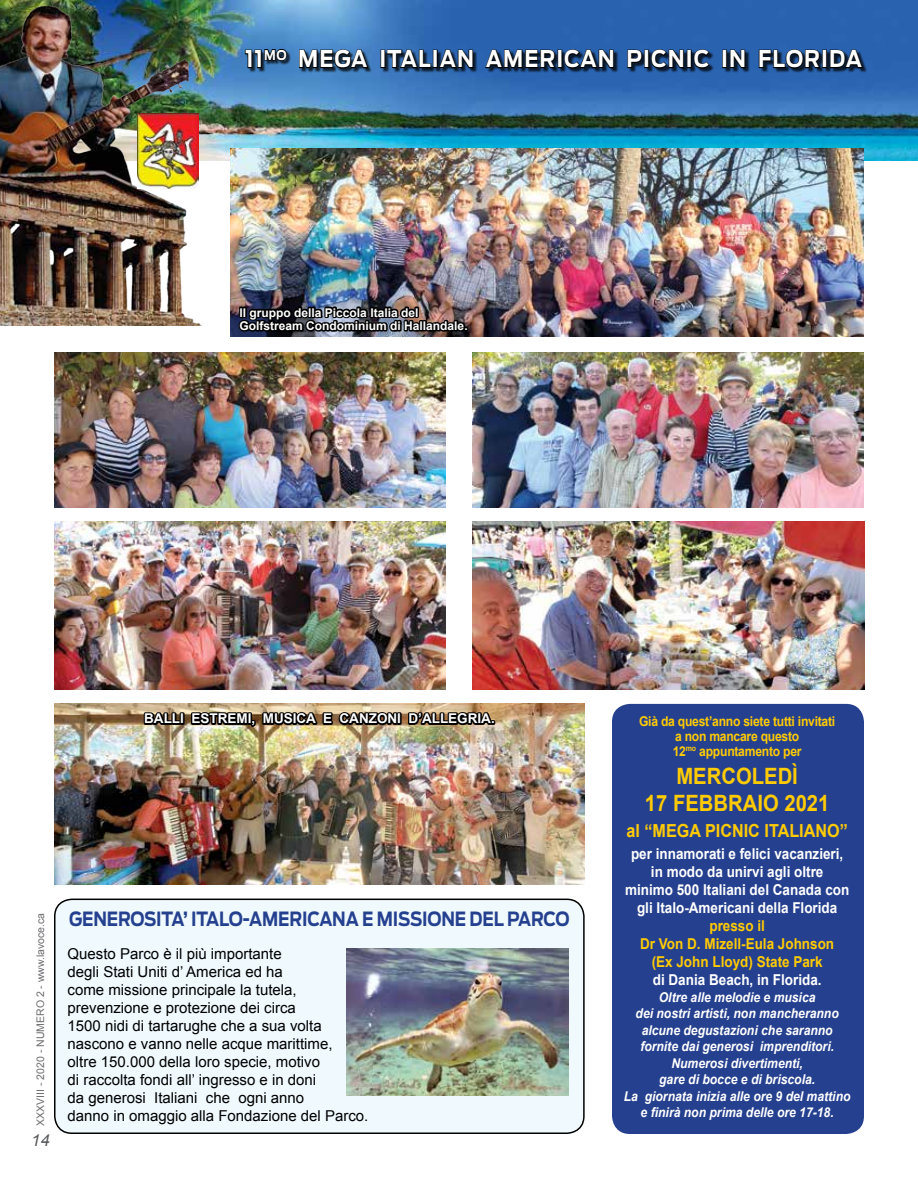
<style>
.page{position:relative;width:918px;height:1188px;background:#fff}
.page>*{position:absolute;margin:0;border:0;box-sizing:border-box;transform-origin:0 0}
.t1{font:700 22.95px "Antenna";letter-spacing:.05em;color:#fff;scale:.9 1}
.t2{font:700 22.5px/27px "Arial";color:#ffcb05;text-align:center;scale:.9 1}
.t3{font:700 19.5px "Antenna";letter-spacing:-.01em;color:#25408f;scale:.85 1}
.t4{font:700 18px "Arial";color:#ffcb05;scale:.9 1}
.t5{font:italic 16.5px "Arial";color:#58595b}
.t6{font:15px/18px "Arial";color:#000}
.t7{font:700 15px/18px "Arial";color:#fff;text-align:center;scale:.9 1}
.t8{font:700 15px/18px "Arial";color:#ffcb05;text-align:center;scale:.9 1}
.t9{font:italic 700 13.5px/16.5px "Arial";color:#fff;text-align:center;scale:.9 1}
.t10{font:700 13.5px/15px "Arial";letter-spacing:-.02em;color:#ffcb05;text-align:center;scale:.9 1}
.t11{font:700 13.5px "Arial";color:#fff}
.t12{font:700 12px/13.5px "Arial";color:#fff}
.t13{font:10.5px "Arial";color:#6d6e71}
</style>
<div class="page">
<img style="left:472px;top:522px;width:392px;height:168px">
<img style="left:54px;top:352px;width:392px;height:156px">
<img style="left:54px;top:522px;width:392px;height:168px">
<img style="left:0;top:0;width:918px;height:161px">
<img style="left:0;top:5px;width:201px;height:320px">
<svg style="left:861px;top:0;width:31px;height:1px"></svg>
<img style="left:138px;top:114px;width:60px;height:75px">
<div style="left:612px;top:704px;width:252px;height:430px;background:#25408f;border-radius:18px"></div>
<div style="left:55px;top:899px;width:529px;height:234px;background:#eff9fe;border-radius:17px"></div>
<div style="left:54px;top:899px;width:531px;height:235px;border:2px solid #000;border-radius:17px"></div>
<img style="left:346px;top:948px;width:222px;height:148px">
<div style="left:246px;top:50px;width:621px;height:23px;background:#000;opacity:.75"></div>
<svg style="left:244px;top:45px;width:44px;height:24px"></svg>
<svg style="left:298px;top:48px;width:71px;height:21px"></svg>
<div style="left:380px;top:50px;width:5px;height:18px;border:1px solid #000"></div>
<svg style="left:386px;top:49px;width:46px;height:20px"></svg>
<div style="left:433px;top:50px;width:5px;height:18px;border:1px solid #000"></div>
<svg style="left:438px;top:49px;width:36px;height:20px"></svg>
<svg style="left:484px;top:48px;width:73px;height:21px;background:#102747"></svg>
<div style="left:557px;top:50px;width:5px;height:18px;border:1px solid #000"></div>
<svg style="left:564px;top:49px;width:51px;height:20px"></svg>
<svg style="left:627px;top:49px;width:16px;height:20px"></svg>
<div style="left:644px;top:50px;width:5px;height:18px;border:1px solid #000"></div>
<svg style="left:650px;top:49px;width:35px;height:20px"></svg>
<div style="left:687px;top:50px;width:5px;height:18px;border:1px solid #000"></div>
<svg style="left:693px;top:49px;width:17px;height:20px"></svg>
<div style="left:722px;top:50px;width:5px;height:18px;border:1px solid #000"></div>
<svg style="left:729px;top:49px;width:17px;height:20px"></svg>
<svg style="left:758px;top:49px;width:63px;height:20px"></svg>
<div style="left:822px;top:50px;width:5px;height:18px;border:1px solid #000"></div>
<svg style="left:829px;top:49px;width:35px;height:20px"></svg>
<img style="left:54px;top:704px;width:531px;height:180px">
<img style="left:472px;top:352px;width:392px;height:156px">
<img style="left:231px;top:148px;width:633px;height:189px">
<img style="left:236px;top:303px;width:232px;height:32px">
<svg style="left:142px;top:707px;width:41px;height:19px"></svg>
<div style="left:180px;top:712px;width:5px;height:13px;border:3px solid #000"></div>
<img style="left:189px;top:703px;width:210px;height:29px">
<div style="left:397px;top:712px;width:5px;height:13px;border:3px solid #000"></div>
<svg style="left:406px;top:707px;width:89px;height:21px;background:#665741"></svg>
<h1 class="t1" style="left:245px;top:45px;width:687px">11<sup>MO</sup> MEGA ITALIAN AMERICAN PICNIC IN FLORIDA</h1>
<p class="t12" style="left:240px;top:306px;width:230px">Il gruppo della Piccola Italia del<br>Golfstream Condominium di Hallandale.</p>
<p class="t11" style="left:144px;top:710px;width:352px">BALLI ESTREMI, MUSICA E CANZONI D’ALLEGRIA.</p>
<p class="t13" style="left:34px;top:1126px;width:214px;rotate:-90deg">XXXVIII - 2020 - NUMERO 2 - www.lavoce.ca</p>
<p class="t5" style="left:31px;top:1130px;width:20px">14</p>
<h3 class="t3" style="left:69px;top:908px;width:590px">GENEROSITA’ ITALO-AMERICANA E MISSIONE DEL PARCO</h3>
<p class="t6" style="left:68px;top:945px;width:302px">Questo Parco è il più importante<br>degli Stati Uniti d’ America ed ha<br>come missione principale la tutela, prevenzione e protezione dei circa<br>1500 nidi di tartarughe che a sua volta nascono e vanno nelle acque marittime,<br>oltre 150.000 della loro specie, motivo<br>di raccolta fondi all’ ingresso e in doni<br>da generosi Italiani che ogni anno<br>danno in omaggio alla Fondazione del Parco.</p>
<p class="t10" style="left:639px;top:714px;width:220px">Già da quest’anno siete tutti invitati a non mancare questo<br>12<sup>mo</sup> appuntamento per</p>
<h2 class="t2" style="left:645px;top:763px;width:207px">MERCOLEDÌ<br>17 FEBBRAIO 2021</h2>
<p class="t4" style="left:627px;top:818px;width:248px">al “MEGA PICNIC ITALIANO”</p>
<p class="t7" style="left:625px;top:845px;width:251px">per innamorati e felici vacanzieri, in modo da unirvi agli oltre<br>minimo 500 Italiani del Canada con gli Italo-Americani della Florida</p>
<p class="t8" style="left:640px;top:917px;width:217px">presso il<br>Dr Von D. Mizell-Eula Johnson (Ex John Lloyd) State Park</p>
<p class="t7" style="left:653px;top:971px;width:189px">di Dania Beach, in Florida.</p>
<p class="t9" style="left:624px;top:989px;width:253px">Oltre alle melodie e musica<br>dei nostri artisti, non mancheranno alcune degustazioni che saranno fornite dai generosi imprenditori.<br>Numerosi divertimenti,<br>gare di bocce e di briscola.<br>La giornata inizia alle ore 9 del mattino e finirà non prima delle ore 17-18.</p>
</div>
